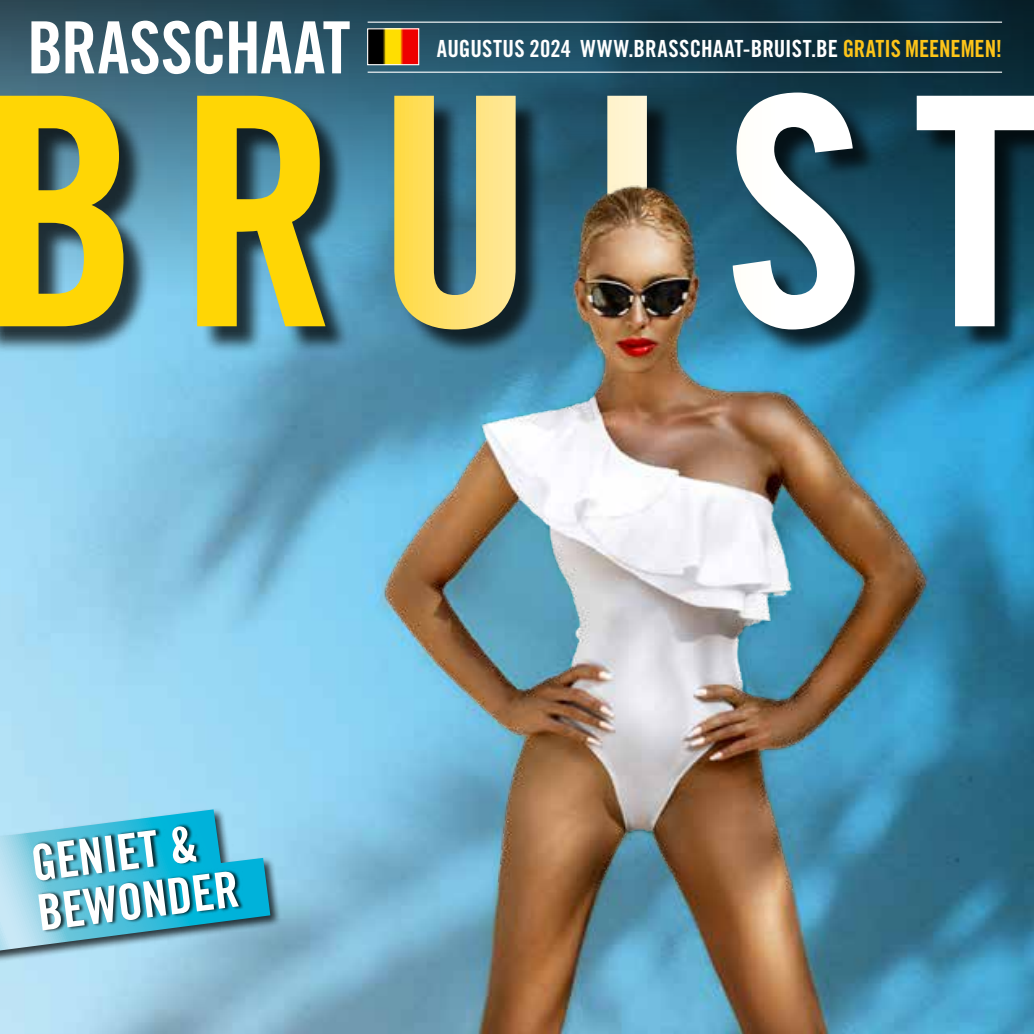
<style>
.page{position:relative;width:1034px;height:1034px;background:#fff}
.page>*{position:absolute;margin:0;border:0;box-sizing:border-box;transform-origin:0 0}
.t1{font:72px "Trade Gothic LT Std Bd Cn 20";letter-spacing:-.01em;color:#fff}
.t2{font:49.95px/49.9px "Trade Gothic LT Std Bd Cn 20";color:#fff}
.t3{font:23.62px "Trade Gothic LT Std Bd Cn 20";color:#fff}
.s1{color:#fdc419}
</style>
<div class="page">
<img style="left:0;top:357px;width:1033px;height:676px">
<svg style="left:0;top:0;width:1033px;height:92px;background:#204758"></svg>
<div style="left:0;top:807px;width:281px;height:162px;background:#000;opacity:.75"></div>
<svg style="left:0;top:809px;width:270px;height:141px;background:#8fc5d9"></svg>
<div style="left:33px;top:823px;width:212px;height:109px;background:#000;opacity:.75"></div>
<div style="left:0;top:96px;width:1033px;height:261px;background:#000;opacity:.75"></div>
<svg style="left:0;top:92px;width:1033px;height:237px"></svg>
<img style="left:114px;top:169px;width:836px;height:719px">
<img style="left:369px;top:30px;width:48px;height:33px">
<div style="left:367px;top:28px;width:52px;height:37px;border:1px solid #fff"></div>
<hr style="left:367px;top:22px;width:634px;height:1px;background:#fff">
<hr style="left:367px;top:72px;width:634px;height:1px;background:#fff">
<h1 class="t1" style="left:27px;top:4px;width:325px">BRASSCHAAT</h1>
<p class="t3" style="left:437px;top:35px;width:566px">AUGUSTUS 2024 WWW.BRASSCHAAT-BRUIST.BE <span class="s1">GRATIS MEENEMEN!</span></p>
<h2 class="t2" style="left:28px;top:838px;width:204px;rotate:-7deg">GENIET &amp;<br>BEWONDER</h2>
</div>
